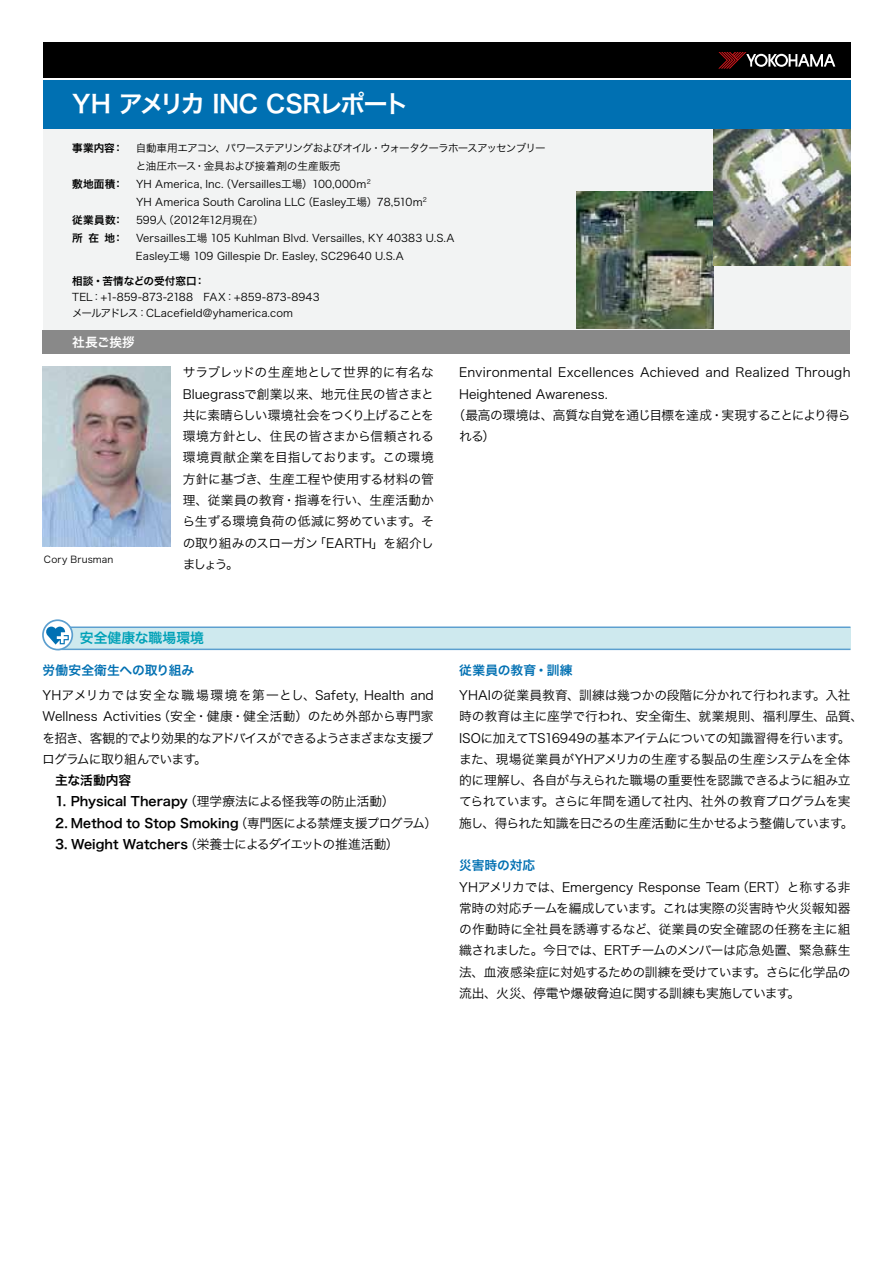
<style>
.page{position:relative;width:893px;height:1263px;background:#fff}
.page>*{position:absolute;margin:0;border:0;box-sizing:border-box;transform-origin:0 0}
.t1{font:24.45px "Hira Kaku Pro N W6";letter-spacing:-.08em;color:#fff}
.t2{font:13.8px "Hira Kaku Pro N W6";letter-spacing:.005em;color:#00a1b7}
.t3{font:12.75px/21.3px "Hira Kaku Pro N W3";letter-spacing:-.015em;color:#000}
.t4{font:12.75px "Hira Kaku Pro N W6";color:#000}
.t5{font:12.75px/21.3px "Hira Kaku Pro N W3";letter-spacing:.01em;color:#000;text-align:right}
.t6{font:12.75px/21.3px "Hira Kaku Pro N W3";letter-spacing:-.06em;color:#000}
.t7{font:12.75px "Hira Kaku Pro N W3";letter-spacing:-.04em;color:#000}
.t8{font:12.75px "Hira Kaku Pro N W3";letter-spacing:-.07em;color:#000}
.t9{font:12.75px "Hira Kaku Pro N W3";letter-spacing:-.05em;color:#000}
.t10{font:12.75px "Hira Kaku Pro N W3";letter-spacing:.02em;color:#000}
.t11{font:12.75px "Hira Kaku Pro N W3";letter-spacing:.005em;color:#000}
.t12{font:12.75px "Hira Kaku Pro N W3";letter-spacing:-.045em;color:#000}
.t13{font:12.75px "Hira Kaku Pro N W3";letter-spacing:-.035em;color:#000}
.t14{font:12.75px "Hira Kaku Pro N W3";letter-spacing:-.08em;color:#000}
.t15{font:12.75px "Hira Kaku Pro N W6";color:#0070b2}
.t16{font:12.75px "Hira Kaku Pro N W6";letter-spacing:.02em;color:#0070b2}
.t17{font:12.75px "Hira Kaku Pro N W3";letter-spacing:.015em;color:#000}
.t18{font:12.75px "Hira Kaku Pro N W6";letter-spacing:-.015em;color:#fff}
.t19{font:10.65px/18px "Hira Kaku Pro N W3";letter-spacing:.005em;color:#000}
.t20{font:10.65px/18px "Hira Kaku Pro N W3";letter-spacing:-.07em;color:#000}
.t21{font:10.65px/18px "Hira Kaku Pro N W6";letter-spacing:.01em;color:#000}
.t22{font:10.65px "Hira Kaku Pro N W6";letter-spacing:-.01em;color:#000}
.t23{font:10.65px "Hira Kaku Pro N W3";letter-spacing:-.125em;color:#000}
.t24{font:9.6px "Hira Kaku Pro N W3";letter-spacing:.01em;color:#000}
.t25{font:6.15px "Hira Kaku Pro N W3";color:#000}
</style>
<div class="page">
<div style="left:43px;top:129px;width:807px;height:201px;background:#f2f3f3"></div>
<img style="left:576px;top:191px;width:137px;height:137px">
<img style="left:713px;top:129px;width:137px;height:137px">
<div style="left:43px;top:43px;width:807px;height:35px;background:#000"></div>
<svg style="left:718px;top:52px;width:117px;height:17px"></svg>
<div style="left:43px;top:80px;width:807px;height:49px;background:#0070b2"></div>
<div style="left:43px;top:330px;width:807px;height:23px;background:#898989"></div>
<img style="left:43px;top:366px;width:127px;height:181px">
<div style="left:58px;top:627px;width:792px;height:23px;background:#cee9ee"></div>
<hr style="left:58px;top:626px;width:792px;height:2px;background:#5c9fcf">
<hr style="left:58px;top:649px;width:792px;height:1px;background:#5c9fcf">
<svg style="left:43px;top:620px;width:29px;height:30px"></svg>
<div style="left:42px;top:619px;width:31px;height:31px;border:2px solid #5c9fcf;border-radius:50%"></div>
<svg style="left:46px;top:627px;width:23px;height:18px"></svg>
<h1 class="t1" style="left:72px;top:82px;width:338px">YH アメリカ INC CSRレポート</h1>
<p class="t21" style="left:72px;top:138px;width:44px">事業内容</p>
<p class="t21" style="left:113px;top:138px;width:12px">：</p>
<p class="t20" style="left:194px;top:138px;width:353px;text-indent:-58px">自動車用エアコン、パワーステアリングおよびオイル・ウォータクーラホースアッセンブリー・金具および接着剤の生産販売</p>
<p class="t19" style="left:136px;top:156px;width:62px">と油圧ホース</p>
<p class="t21" style="left:72px;top:174px;width:45px">敷地面積</p>
<p class="t21" style="left:113px;top:174px;width:12px">：</p>
<p class="t19" style="left:136px;top:174px;width:232px">YH America, Inc（. Versailles工場）100,000ｍ</p>
<p class="t25" style="left:367px;top:177px;width:6px">2</p>
<p class="t19" style="left:302px;top:192px;width:122px">（Easley工場）78,510ｍ</p>
<p class="t25" style="left:423px;top:195px;width:6px">2</p>
<p class="t19" style="left:163px;top:192px;width:144px;text-indent:-27px">YH America South Carolina LLC（2012年12月現在(</p>
<p class="t21" style="left:113px;top:211px;width:12px;text-indent:-41px">従業員数：</p>
<p class="t19" style="left:136px;top:210px;width:320px">599人<br>Versailles工場 105 Kuhlman Blvd. Versailles, KY 40383 U S. A.<br>Easley工場 109 Gillespie Dr. Easley, SC29640 U S. A.</p>
<p class="t21" style="left:195px;top:271px;width:12px">：</p>
<p class="t21" style="left:113px;top:211px;width:12px">：</p>
<p class="t21" style="left:88px;top:229px;width:12px">在</p>
<p class="t21" style="left:72px;top:229px;width:12px">所</p>
<p class="t21" style="left:104px;top:229px;width:12px">地</p>
<p class="t22" style="left:72px;top:271px;width:126px">相談・苦情などの受付窓口</p>
<p class="t19" style="left:137px;top:288px;width:185px;line-height:15.9px;text-indent:-65px">TEL：+1-859-873-2188　FAX：+859-873-8943：CLacefield@yhamerica.com</p>
<p class="t23" style="left:72px;top:303px;width:68px">メールアドレス</p>
<p class="t18" style="left:72px;top:330px;width:64px">社長ご挨拶</p>
<p class="t24" style="left:44px;top:550px;width:71px">Cory Brusman</p>
<p class="t3" style="left:183px;top:361px;width:253px;text-align:right">サラブレッドの生産地として世界的に有名な<br>Bluegrassで創業以来、地元住民の皆さまと共に素晴らしい環境社会をつくり上げることを環境方針とし、住民の皆さまから信頼される。この環境</p>
<p class="t3" style="left:183px;top:446px;width:191px">環境貢献企業を目指しております</p>
<p class="t3" style="left:183px;top:467px;width:252px">方針に基づき、生産工程や使用する材料の管</p>
<p class="t11" style="left:183px;top:489px;width:252px">理、従業員の教育・指導を行い、生産活動か</p>
<p class="t3" style="left:409px;top:510px;width:27px">。そ</p>
<p class="t3" style="left:314px;top:510px;width:122px;text-indent:-131px">ら生ずる環境負荷の低減に努めています「EARTH」を紹介し</p>
<p class="t6" style="left:183px;top:531px;width:137px">の取り組みのスローガンましょう。</p>
<p class="t2" style="left:80px;top:626px;width:126px">安全健康な職場環境</p>
<p class="t15" style="left:42px;top:658px;width:153px">労働安全衛生への取り組み</p>
<p class="t5" style="left:43px;top:684px;width:393px">YHアメリカでは安全な職場環境を第一とし、Safety, Health and（安全・健康・健全活動）のため外部から専門家</p>
<p class="t11" style="left:43px;top:705px;width:120px">Wellness Activities</p>
<p class="t8" style="left:42px;top:726px;width:393px">を招き、客観的でより効果的なアドバイスができるようさまざまな支援プ</p>
<p class="t3" style="left:194px;top:747px;width:14px">。</p>
<p class="t8" style="left:42px;top:748px;width:155px">ログラムに取り組んでいます</p>
<p class="t4" style="left:55px;top:769px;width:77px">主な活動内容</p>
<p class="t3" style="left:184px;top:790px;width:212px">（理学療法による怪我等の防止活動(</p>
<p class="t4" style="left:55px;top:790px;width:134px">1. Physical Therapy</p>
<p class="t9" style="left:235px;top:811px;width:204px">（専門医による禁煙支援プログラム(</p>
<p class="t4" style="left:55px;top:811px;width:185px">2. Method to Stop Smoking</p>
<p class="t14" style="left:184px;top:833px;width:216px">（栄養士によるダイエットの推進活動(</p>
<p class="t4" style="left:55px;top:833px;width:134px">3. Weight Watchers</p>
<p class="t10" style="left:459px;top:361px;width:94px">Environmental</p>
<p class="t3" style="left:459px;top:382px;width:150px">Heightened Awareness.</p>
<p class="t12" style="left:453px;top:404px;width:399px">（最高の環境は、高質な自覚を通じ目標を達成・実現することにより得ら</p>
<p class="t3" style="left:459px;top:425px;width:38px">れる(</p>
<p class="t10" style="left:558px;top:361px;width:77px">Excellences</p>
<p class="t10" style="left:795px;top:361px;width:57px">Through</p>
<p class="t10" style="left:735px;top:361px;width:55px">Realized</p>
<p class="t17" style="left:640px;top:361px;width:61px">Achieved</p>
<p class="t3" style="left:705px;top:361px;width:25px">and</p>
<p class="t16" style="left:459px;top:658px;width:115px">従業員の教育・訓練</p>
<p class="t3" style="left:459px;top:684px;width:358px">YHAIの従業員教育、訓練は幾つかの段階に分かれて行われます</p>
<p class="t3" style="left:459px;top:705px;width:405px">時の教育は主に座学で行われ、安全衛生、就業規則、福利厚生、品質、</p>
<p class="t3" style="left:838px;top:726px;width:14px">。</p>
<p class="t3" style="left:813px;top:684px;width:39px">。入社</p>
<p class="t3" style="left:459px;top:726px;width:382px">ISOに加えてTS16949の基本アイテムについての知識習得を行います</p>
<p class="t3" style="left:459px;top:747px;width:393px">また、現場従業員がYHアメリカの生産する製品の生産システムを全体</p>
<p class="t7" style="left:459px;top:769px;width:393px">的に理解し、各自が与えられた職場の重要性を認識できるように組み立</p>
<p class="t3" style="left:542px;top:790px;width:310px">。さらに年間を通して社内、社外の教育プログラムを実</p>
<p class="t9" style="left:459px;top:790px;width:86px">てられています</p>
<p class="t6" style="left:459px;top:811px;width:385px">施し、得られた知識を日ごろの生産活動に生かせるよう整備しています</p>
<p class="t15" style="left:459px;top:854px;width:77px">災害時の対応</p>
<p class="t3" style="left:736px;top:875px;width:116px">（ERT）と称する非</p>
<p class="t3" style="left:841px;top:811px;width:14px">。</p>
<p class="t3" style="left:650px;top:875px;width:201px;text-indent:-191px">YHアメリカでは、Emergency Response Team<br>。これは実際の災害時や火災報知器</p>
<p class="t9" style="left:459px;top:897px;width:195px">常時の対応チームを編成しています</p>
<p class="t3" style="left:459px;top:918px;width:393px">の作動時に全社員を誘導するなど、従業員の安全確認の任務を主に組</p>
<p class="t3" style="left:459px;top:939px;width:393px">織されました。今日では、ERTチームのメンバーは応急処置、緊急蘇生</p>
<p class="t6" style="left:754px;top:960px;width:98px">。さらに化学品の</p>
<p class="t7" style="left:459px;top:960px;width:298px">法、血液感染症に対処するための訓練を受けています</p>
<p class="t13" style="left:459px;top:982px;width:332px">流出、火災、停電や爆破脅迫に関する訓練も実施しています</p>
<p class="t3" style="left:787px;top:981px;width:14px">。</p>
</div>
